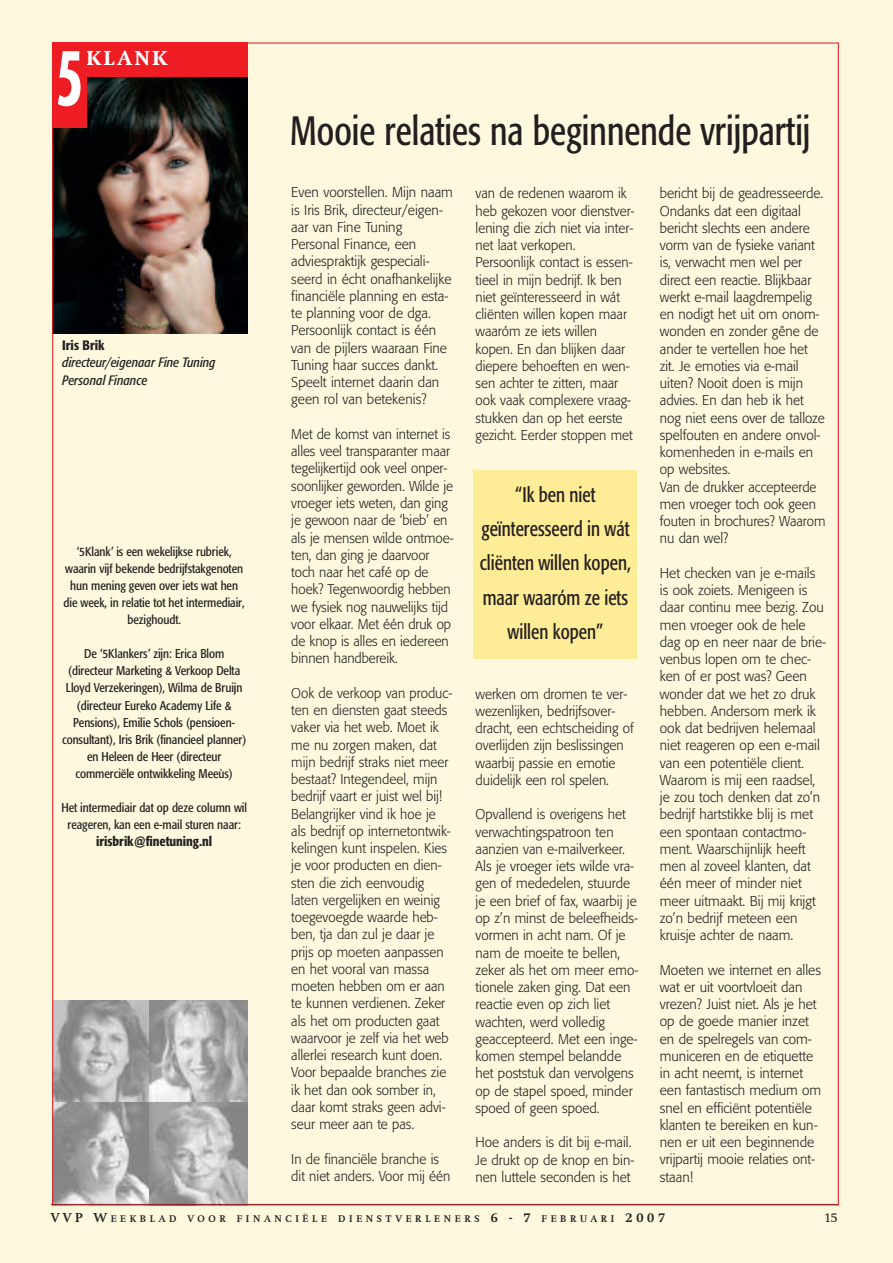
<style>
.page{position:relative;width:893px;height:1263px;background:#fef9de}
.page>*{position:absolute;margin:0;border:0;box-sizing:border-box;transform-origin:0 0}
.t1{font:700 condensed 72px "Futura";color:#fff;scale:.8 1}
.t2{font:condensed 40.5px "Formata";color:#231f20;scale:.9 1}
.t3{font:condensed 21px/34.2px "Formata";color:#231f20;text-align:center;scale:.9 1}
.t4{font:800 21px "Swift";letter-spacing:.11em;color:#fff}
.t5{font:300 14.1px/17.2px "Formata";color:#231f20;scale:.95 1}
.t6{font:300 14.1px/17.2px "Formata";color:#231f20}
.t7{font:300 14.1px/17.2px "Formata";color:#231f20;scale:.96 1}
.t8{font:italic condensed 13.5px/17.1px "Formata";color:#231f20}
.t9{font:500 condensed 13.5px "Formata";letter-spacing:-.005em;color:#231f20}
.t10{font:13.5px "Swift";color:#231f20}
.t11{font:condensed 12.6px/17.1px "Formata";letter-spacing:-.005em;color:#231f20;text-align:center}
.t12{font:700 10.2px "Swift";letter-spacing:.37em;color:#231f20}
.s1{font-size:13.5px}
</style>
<div class="page">
<img style="left:54px;top:77px;width:194px;height:256px">
<img style="left:54px;top:1000px;width:193px;height:203px">
<div style="left:52px;top:43px;width:196px;height:34px;background:#ee1d23"></div>
<div style="left:52px;top:43px;width:34px;height:85px;background:#ee1d23"></div>
<div style="left:474px;top:470px;width:163px;height:188px;background:#ffec96"></div>
<hr style="left:51px;top:1204px;width:787px;height:1px;background:#231f20">
<h3 class="t4" style="left:86px;top:45px;width:82px">KLANK</h3>
<h1 class="t1" style="left:55px;top:47px;width:37px">5</h1>
<p class="t9" style="left:62px;top:340px;width:44px">Iris Brik</p>
<p class="t8" style="left:62px;top:355px;width:155px">directeur/eigenaar Fine Tuning<br>Personal Finance</p>
<p class="t11" style="left:64px;top:543px;width:183px">‘5Klank’ is een wekelijkse rubriek, waarin vijf bekende bedrijfstakgenoten hun mening geven over iets wat hen die week, in relatie tot het intermediair, bezighoudt.</p>
<p class="t11" style="left:62px;top:646px;width:186px">De ‘5Klankers’ zijn: Erica Blom (directeur Marketing &amp; Verkoop Delta Lloyd Verzekeringen), Wilma de Bruijn (directeur Eureko Academy Life &amp; Pensions), Emilie Schols (pensioen&shy;consultant), Iris Brik (financieel planner) en Heleen de Heer (directeur commerciële ontwikkeling Meeùs)</p>
<p class="t11" style="left:61px;top:800px;width:187px">Het intermediair dat op deze column wil reageren, kan een e-mail sturen naar:</p>
<p class="t9" style="left:96px;top:836px;width:117px">irisbrik@finetuning.nl</p>
<h2 class="t2" style="left:290px;top:114px;width:579px">Mooie relaties na beginnende vrijpartij</h2>
<p class="t6" style="left:291px;top:185px;width:163px">Even voorstellen. Mijn naam is Iris Brik, directeur/eigen&shy;aar van Fine Tuning<br>Personal Finance, een adviespraktijk gespeciali&shy;seerd in écht onafhankelijke financiële planning en esta&shy;te planning voor de dga.<br>Persoonlijk contact is één van de pijlers waaraan Fine<br>Tuning haar succes dankt.<br>Speelt internet daarin dan geen rol van betekenis?</p>
<p class="t5" style="left:291px;top:426px;width:172px">Met de komst van internet is alles veel transparanter maar tegelijkertijd ook veel onper&shy;soonlijker geworden. Wilde je vroeger iets weten, dan ging je gewoon naar de ‘bieb’ en als je mensen wilde ontmoe&shy;ten, dan ging je daarvoor toch naar het café op de hoek? Tegenwoordig hebben we fysiek nog nauwelijks tijd voor elkaar. Met één druk op de knop is alles en iedereen binnen handbereik.</p>
<p class="t5" style="left:291px;top:685px;width:171px">Ook de verkoop van produc&shy;ten en diensten gaat steeds vaker via het web. Moet ik me nu zorgen maken, dat mijn bedrijf straks niet meer bestaat? Integendeel, mijn bedrijf vaart er juist wel bij!<br>Belangrijker vind ik hoe je als bedrijf op internetontwik&shy;kelingen kunt inspelen. Kies je voor producten en dien&shy;sten die zich eenvoudig laten vergelijken en weinig toegevoegde waarde heb&shy;ben, tja dan zul je daar je prijs op moeten aanpassen en het vooral van massa moeten hebben om er aan te kunnen verdienen. Zeker als het om producten gaat waarvoor je zelf via het web allerlei research kunt doen.<br>Voor bepaalde branches zie ik het dan ook somber in, daar komt straks geen advi&shy;seur meer aan te pas.</p>
<p class="t5" style="left:291px;top:1151px;width:169px">In de financiële branche is dit niet anders. Voor mij één</p>
<p class="t7" style="left:660px;top:186px;width:174px">bericht bij de geadresseerde.<br>Ondanks dat een digitaal bericht slechts een andere vorm van de fysieke variant is, verwacht men wel per direct een reactie. Blijkbaar werkt e-mail laagdrempelig en nodigt het uit om onom&shy;wonden en zonder gêne de ander te vertellen hoe het zit. Je emoties via e-mail uiten? Nooit doen is mijn advies. En dan heb ik het nog niet eens over de talloze spelfouten en andere onvol&shy;komenheden in e-mails en op websites.<br>Van de drukker accepteerde men vroeger toch ook geen fouten in brochures? Waarom nu dan wel?</p>
<p class="t6" style="left:660px;top:565px;width:168px">Het checken van je e-mails is ook zoiets. Menigeen is daar continu mee bezig. Zou men vroeger ook de hele dag op en neer naar de brie&shy;venbus lopen om te chec&shy;ken of er post was? Geen wonder dat we het zo druk hebben. Andersom merk ik ook dat bedrijven helemaal niet reageren op een e-mail van een potentiële client.<br>Waarom is mij een raadsel, je zou toch denken dat zo’n bedrijf hartstikke blij is met een spontaan contactmo&shy;ment. Waarschijnlijk heeft men al zoveel klanten, dat één meer of minder niet meer uitmaakt. Bij mij krijgt zo’n bedrijf meteen een kruisje achter de naam.</p>
<p class="t6" style="left:660px;top:962px;width:163px">Moeten we internet en alles wat er uit voortvloeit dan vrezen? Juist niet. Als je het op de goede manier inzet en de spelregels van com&shy;municeren en de etiquette in acht neemt, is internet een fantastisch medium om snel en efficiënt potentiële klanten te bereiken en kun&shy;nen er uit een beginnende vrijpartij mooie relaties ont&shy;staan!</p>
<p class="t5" style="left:476px;top:186px;width:169px">van de redenen waarom ik heb gekozen voor dienstver&shy;lening die zich niet via inter&shy;net laat verkopen.<br>Persoonlijk contact is essen&shy;tieel in mijn bedrijf. Ik ben niet geïnteresseerd in wát cliënten willen kopen maar waaróm ze iets willen kopen. En dan blijken daar diepere behoeften en wen&shy;sen achter te zitten, maar ook vaak complexere vraag&shy;stukken dan op het eerste gezicht. Eerder stoppen met</p>
<h3 class="t3" style="left:480px;top:479px;width:169px">“Ik ben niet geïnteresseerd in wát cliënten willen kopen, maar waaróm ze iets willen kopen”</h3>
<p class="t5" style="left:476px;top:686px;width:168px">werken om dromen te ver&shy;wezenlijken, bedrijfsover&shy;dracht, een echtscheiding of overlijden zijn beslissingen waarbij passie en emotie duidelijk een rol spelen.</p>
<p class="t7" style="left:476px;top:807px;width:171px">Opvallend is overigens het verwachtingspatroon ten aanzien van e-mailverkeer.<br>Als je vroeger iets wilde vra&shy;gen of mededelen, stuurde je een brief of fax, waarbij je op z’n minst de beleefheids&shy;vormen in acht nam. Of je nam de moeite te bellen, zeker als het om meer emo&shy;tionele zaken ging. Dat een reactie even op zich liet wachten, werd volledig geaccepteerd. Met een inge&shy;komen stempel belandde het poststuk dan vervolgens op de stapel spoed, minder spoed of geen spoed.</p>
<p class="t7" style="left:476px;top:1135px;width:167px">Hoe anders is dit bij e-mail.<br>Je drukt op de knop en bin&shy;nen luttele seconden is het</p>
<p class="t12" style="left:51px;top:1212px;width:616px"><span class="s1">VVP W</span>EEKBLAD VOOR FINANCIËLE DIENSTVERLENERS <span class="s1">6 - 7</span> FEBRUARI <span class="s1">2007</span></p>
<p class="t10" style="left:824px;top:1209px;width:15px">15</p>
</div>
